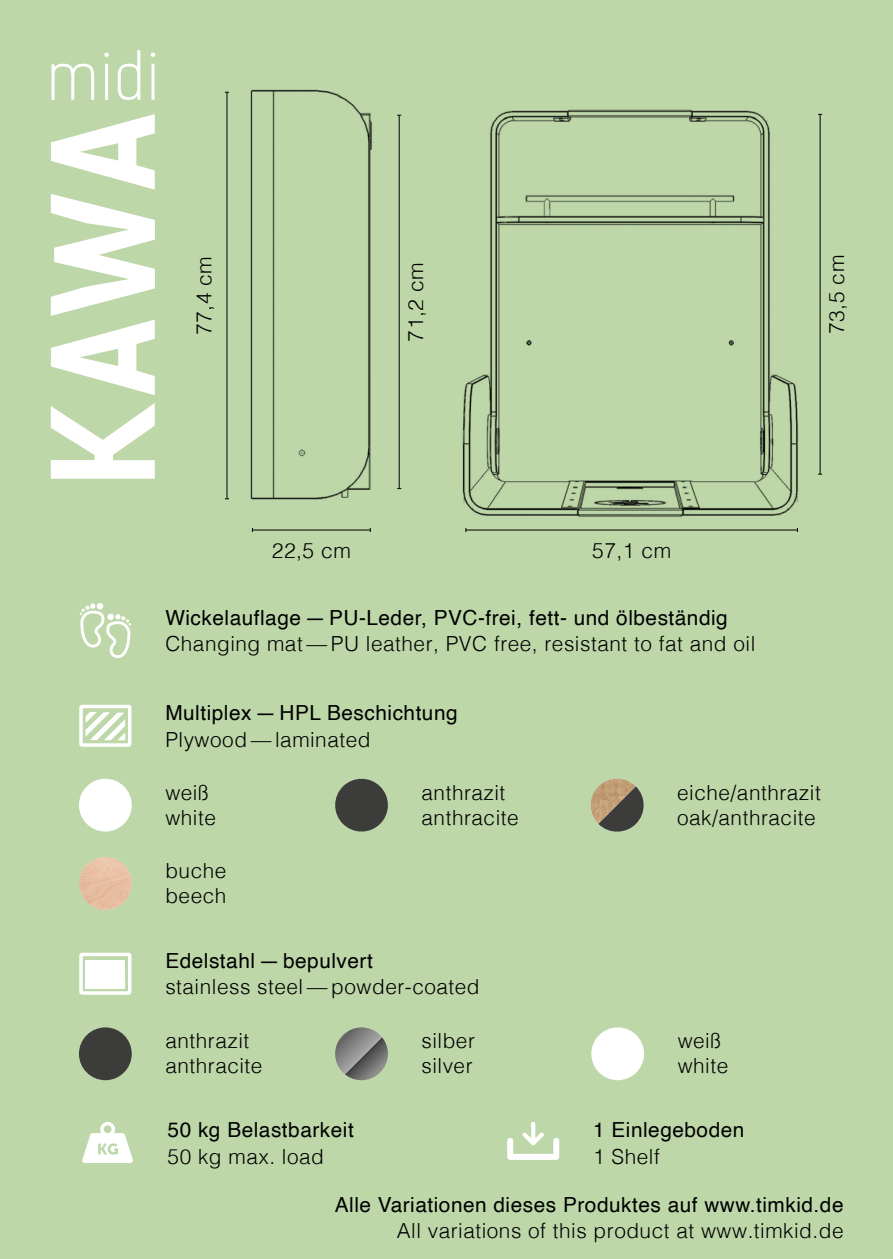
<style>
.page{position:relative;width:893px;height:1259px;background:#bdd7a9}
.page>*{position:absolute;margin:0;border:0;box-sizing:border-box;transform-origin:0 0}
.t1{font:700 135px "Kelson Sans";color:#fff}
.t2{font:300 60.9px "Kelson Sans";color:#fff}
.t3{font:300 21px "Helvetica";letter-spacing:.025em;color:#000}
.t4{font:300 20.7px/24.9px "Helvetica";letter-spacing:.025em;color:#000}
.t5{font:20.7px "Helvetica";letter-spacing:.025em;color:#000}
</style>
<div class="page">
<img style="left:79px;top:857px;width:53px;height:53px;border-radius:26px">
<svg style="left:80px;top:603px;width:51px;height:55px"></svg>
<div style="left:79px;top:1027px;width:53px;height:53px;background:#3c3c3b;border-radius:50%"></div>
<svg style="left:507px;top:1121px;width:52px;height:39px"></svg>
<svg style="left:82px;top:1121px;width:51px;height:42px"></svg>
<div style="left:79px;top:779px;width:53px;height:52px;background:#fff;border-radius:50%"></div>
<svg style="left:335px;top:1027px;width:53px;height:53px;background:#7b7c7a"></svg>
<div style="left:591px;top:1027px;width:53px;height:53px;background:#fff;border-radius:50%"></div>
<div style="left:79px;top:705px;width:52px;height:42px;border:3px solid #fff"></div>
<svg style="left:85px;top:712px;width:40px;height:28px"></svg>
<img style="left:225px;top:89px;width:598px;height:444px">
<hr style="left:466px;top:529px;width:331px;height:1px;background:#000">
<hr style="left:252px;top:529px;width:118px;height:1px;background:#000">
<hr style="left:226px;top:92px;width:1px;height:407px;background:#000">
<hr style="left:399px;top:115px;width:1px;height:373px;background:#000">
<svg style="left:335px;top:778px;width:53px;height:54px"></svg>
<svg style="left:590px;top:778px;width:54px;height:54px"></svg>
<div style="left:79px;top:952px;width:52px;height:42px;border:3px solid #fff"></div>
<div style="left:85px;top:960px;width:40px;height:28px;background:#fff"></div>
<h2 class="t2" style="left:47px;top:40px;width:113px">midi</h2>
<h1 class="t1" style="left:22px;top:487px;width:376px;rotate:-90deg">KAWA</h1>
<p class="t3" style="left:186px;top:335px;width:81px;rotate:-90deg">77,4 cm</p>
<p class="t3" style="left:398px;top:341px;width:81px;rotate:-90deg">71,2 cm</p>
<p class="t3" style="left:819px;top:334px;width:81px;rotate:-90deg">73,5 cm</p>
<p class="t3" style="left:272px;top:533px;width:81px">22,5 cm</p>
<p class="t3" style="left:592px;top:533px;width:81px">57,1 cm</p>
<p class="t5" style="left:165px;top:601px;width:564px">Wickelauflage — PU-Leder, PVC-frei, fett- und ölbeständig</p>
<p class="t4" style="left:165px;top:630px;width:591px">Changing mat — PU leather, PVC free, resistant to fat and oil</p>
<p class="t5" style="left:165px;top:696px;width:294px">Multiplex — HPL Beschichtung</p>
<p class="t4" style="left:165px;top:725px;width:207px">Plywood — laminated</p>
<p class="t4" style="left:165px;top:778px;width:52px">weiß white</p>
<p class="t4" style="left:165px;top:856px;width:63px">buche beech</p>
<p class="t4" style="left:421px;top:778px;width:99px">anthrazit anthracite</p>
<p class="t4" style="left:677px;top:778px;width:145px">eiche/anthrazit oak/anthracite</p>
<p class="t5" style="left:165px;top:944px;width:209px">Edelstahl — bepulvert</p>
<p class="t4" style="left:165px;top:973px;width:316px">stainless steel — powder-coated</p>
<p class="t4" style="left:165px;top:1027px;width:99px">anthrazit anthracite</p>
<p class="t5" style="left:168px;top:1114px;width:188px">50 kg Belastbarkeit</p>
<p class="t4" style="left:168px;top:1143px;width:158px">50 kg max. load</p>
<p class="t4" style="left:421px;top:1027px;width:55px">silber silver</p>
<p class="t4" style="left:678px;top:1027px;width:52px">weiß white</p>
<p class="t5" style="left:593px;top:1114px;width:153px">1 Einlegeboden</p>
<p class="t4" style="left:593px;top:1143px;width:68px">1 Shelf</p>
<p class="t5" style="left:335px;top:1188px;width:510px">Alle Variationen dieses Produktes auf www.timkid.de</p>
<p class="t4" style="left:397px;top:1217px;width:448px">All variations of this product at www.timkid.de</p>
</div>
